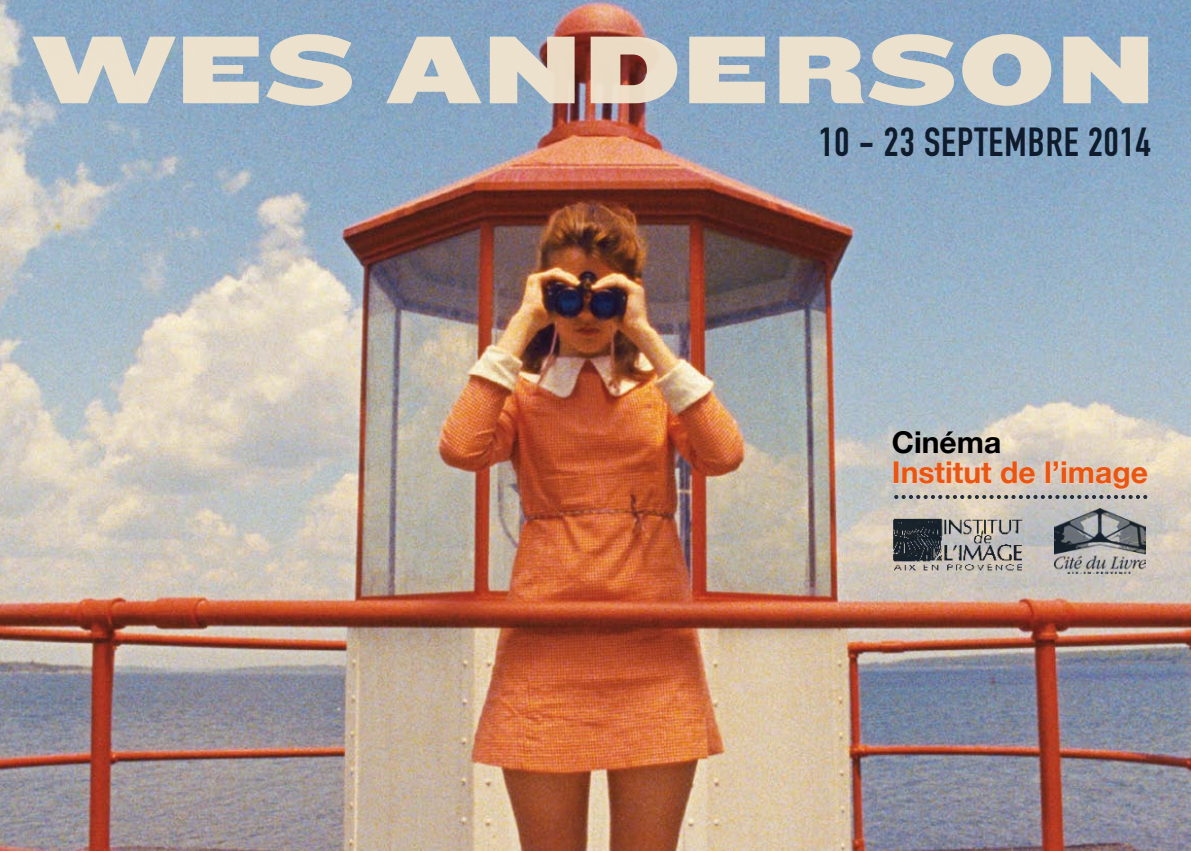
<style>
.page{position:relative;width:1191px;height:851px;background:#fff}
.page>*{position:absolute;margin:0;border:0;box-sizing:border-box;transform-origin:0 0}
.t1{font:100px "Knockout HTF74 Full Sumo";color:#f2e5ce}
.t2{font:40px "DIN Engschrift";letter-spacing:.025em;color:#1d2b3a}
.t3{font:700 30px "Helvetica Neue";color:#e85612}
.t4{font:700 30px "Helvetica Neue";color:#000}
.t5{font:20px "Arial Rounded MT Bold";color:#1d2b3a}
</style>
<div class="page">
<img style="left:0;top:0;width:1191px;height:850px">
<img style="left:1054px;top:508px;width:91px;height:65px">
<img style="left:887px;top:510px;width:140px;height:61px">
<svg style="left:893px;top:461px;width:254px;height:38px"></svg>
<h1 class="t1" style="left:32px;top:13px;width:1125px">WES ANDERSON</h1>
<h2 class="t2" style="left:818px;top:118px;width:333px">10 - 23 SEPTEMBRE 2014</h2>
<h3 class="t4" style="left:892px;top:424px;width:111px">Cinéma</h3>
<h3 class="t3" style="left:892px;top:454px;width:257px">Institut de l’image</h3>
<p class="t5" style="left:893px;top:479px;width:257px">...................................</p>
</div>
